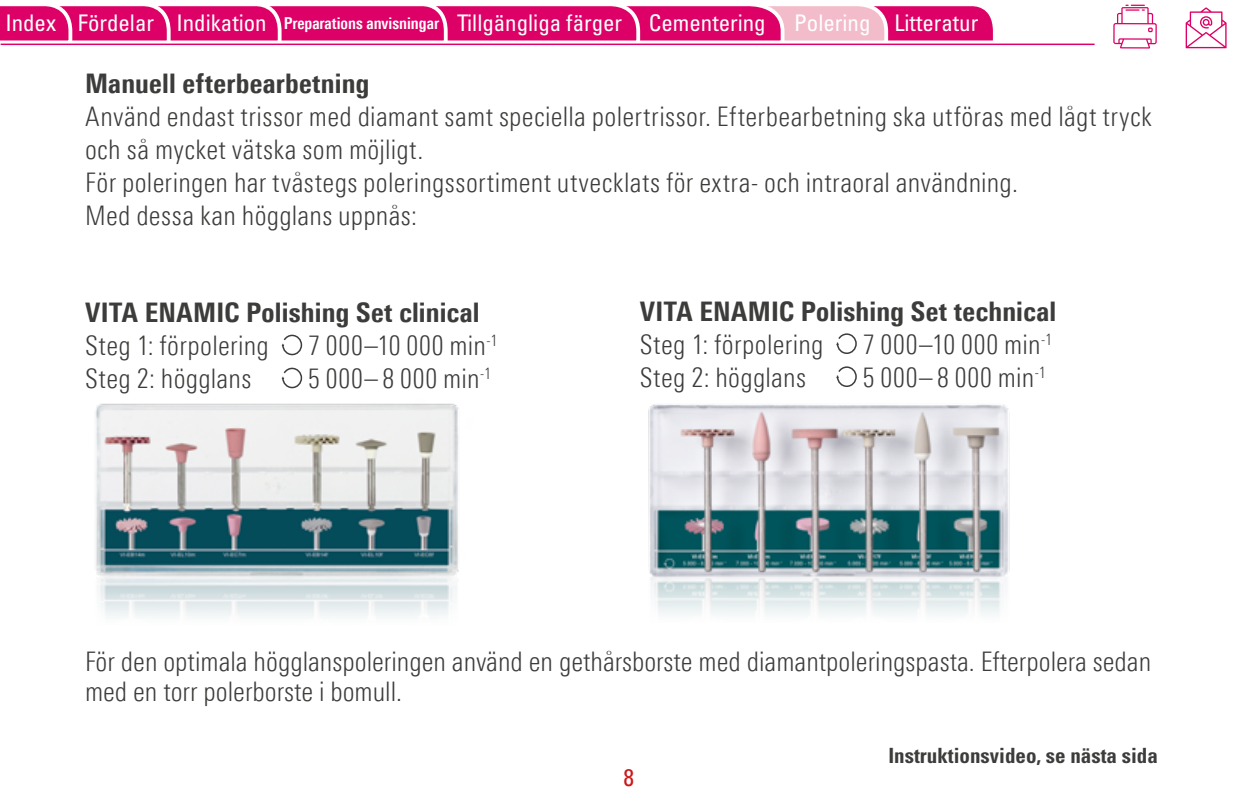
<style>
.page{position:relative;width:1259px;height:808px;background:#fff}
.page>*{position:absolute;margin:0;border:0;box-sizing:border-box;transform-origin:0 0}
.t1{font:300 condensed 27px/33px "Univers Next Pro";letter-spacing:.01em;color:#3c3c3b}
.t2{font:800 condensed 27px "Univers Next Pro";letter-spacing:.01em;color:#3c3c3b}
.t3{font:300 condensed 27px "Univers Next Pro";letter-spacing:.035em;color:#3c3c3b}
.t4{font:condensed 24px "Univers";color:#cd171a}
.t5{font:condensed 22.8px "Univers";color:#fff}
.t6{font:700 condensed 21px "Univers LT Std";color:#3c3c3b}
.t7{font:700 condensed 16.5px "Univers Next Pro";color:#fff}
</style>
<div class="page">
<svg style="left:1113px;top:5px;width:43px;height:44px"></svg>
<svg style="left:1185px;top:7px;width:41px;height:41px"></svg>
<img style="left:95px;top:403px;width:364px;height:213px">
<img style="left:648px;top:404px;width:362px;height:210px">
<svg style="left:0;top:6px;width:998px;height:40px;background:#e33584"></svg>
<hr style="left:1px;top:44px;width:1093px;height:1px;background:#d06">
<svg style="left:281px;top:334px;width:22px;height:22px"></svg>
<svg style="left:281px;top:367px;width:22px;height:22px"></svg>
<svg style="left:836px;top:333px;width:21px;height:21px"></svg>
<svg style="left:836px;top:366px;width:21px;height:21px"></svg>
<p class="t5" style="left:5px;top:9px;width:263px">Index Fördelar Indikation</p>
<p class="t5" style="left:457px;top:9px;width:523px">Tillgängliga färger Cementering Polering Litteratur</p>
<p class="t2" style="left:85px;top:67px;width:286px">Manuell efterbearbetning</p>
<p class="t1" style="left:85px;top:99px;width:1068px">Använd endast trissor med diamant samt speciella polertrissor. Efterbearbetning ska utföras med lågt tryck och så mycket vätska som möjligt.<br>För poleringen har tvåstegs poleringssortiment utvecklats för extra- och intraoral användning.<br>Med dessa kan högglans uppnås:</p>
<p class="t7" style="left:284px;top:13px;width:157px">Preparations anvisningar</p>
<p class="t2" style="left:85px;top:296px;width:396px">VITA ENAMIC Polishing Set clinical</p>
<p class="t1" style="left:85px;top:329px;width:185px">Steg 1: förpolering</p>
<p class="t3" style="left:308px;top:330px;width:191px">7 000–10 000 min<sup>-1</sup></p>
<p class="t1" style="left:85px;top:362px;width:168px">Steg 2: högglans</p>
<p class="t3" style="left:308px;top:363px;width:184px">5 000– 8 000 min<sup>-1</sup></p>
<p class="t2" style="left:639px;top:295px;width:418px">VITA ENAMIC Polishing Set technical</p>
<p class="t1" style="left:639px;top:328px;width:185px">Steg 1: förpolering</p>
<p class="t3" style="left:862px;top:329px;width:191px">7 000–10 000 min<sup>-1</sup></p>
<p class="t1" style="left:639px;top:361px;width:168px">Steg 2: högglans</p>
<p class="t3" style="left:862px;top:362px;width:184px">5 000– 8 000 min<sup>-1</sup></p>
<p class="t1" style="left:85px;top:647px;width:1067px;line-height:30px">För den optimala högglanspoleringen använd en gethårsborste med diamantpoleringspasta. Efterpolera sedan med en torr polerborste i bomull.</p>
<p class="t4" style="left:623px;top:762px;width:12px">8</p>
<p class="t6" style="left:888px;top:742px;width:271px">Instruktionsvideo, se nästa sida</p>
</div>
